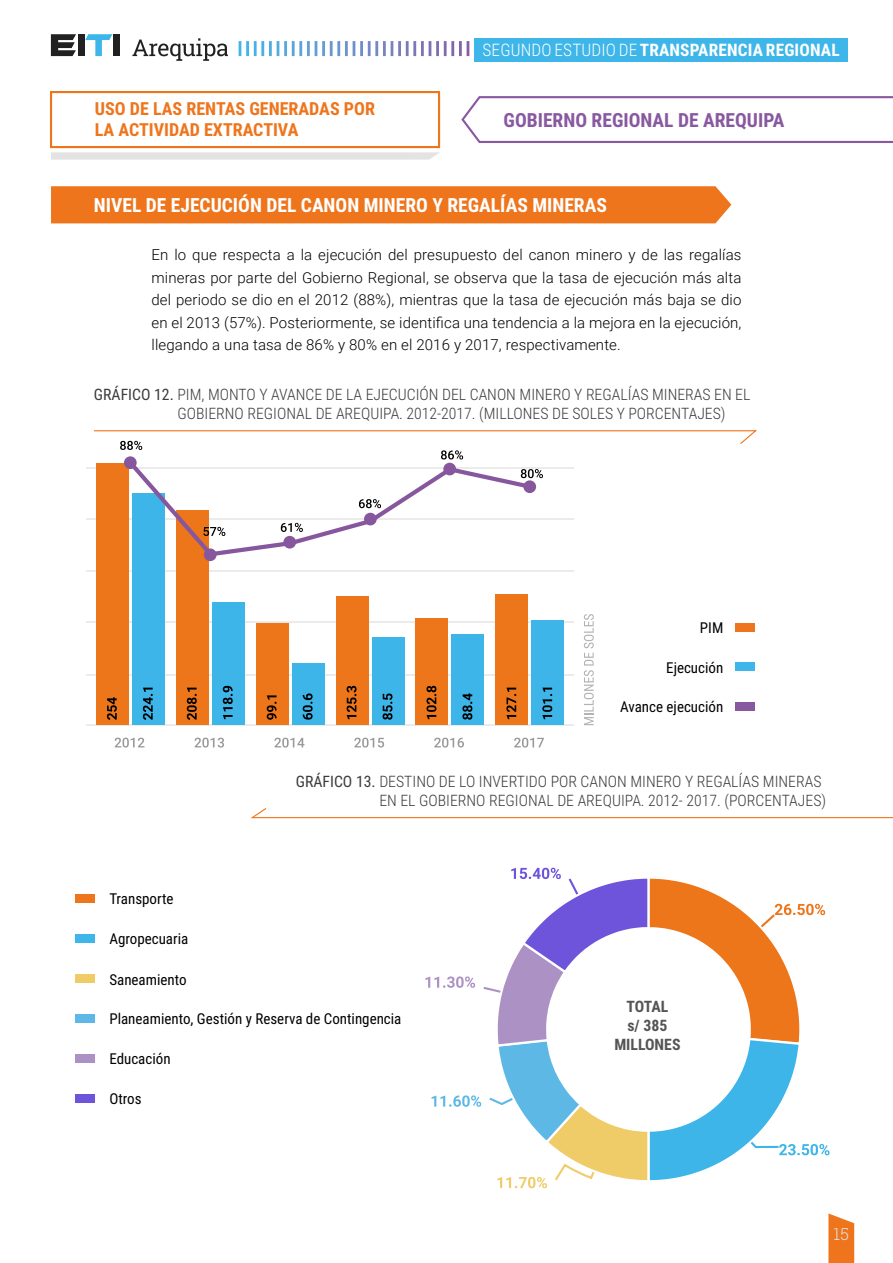
<style>
.page{position:relative;width:893px;height:1263px;background:#fff}
.page>*{position:absolute;margin:0;border:0;box-sizing:border-box;transform-origin:0 0}
.t1{font:700 19.5px "Roboto Condensed";color:#fff}
.t2{font:700 19.5px "Roboto Condensed";color:#8858a0}
.t3{font:700 18px/21.6px "Roboto Condensed";color:#ee751c}
.t4{font:700 17.25px "Roboto Condensed";letter-spacing:.01em;color:#fff}
.t5{font:300 16.5px "Roboto Slab";color:#e3e3e3}
.t6{font:300 15.75px/18.9px "Roboto Condensed";color:#3c3c3b}
.t7{font:700 15.75px/18.9px "Roboto Condensed";color:#555454;text-align:center}
.t8{font:300 15px/22.5px "Roboto";letter-spacing:.01em;color:#000;text-align:justify}
.t9{font:15px "Roboto Condensed";color:#000}
.s1{font-weight:300}
.s2{font-weight:400}
</style>
<div class="page">
<svg style="left:828px;top:1213px;width:26px;height:50px"></svg>
<svg style="left:467px;top:41px;width:2px;height:15px"></svg>
<hr style="left:459px;top:41px;width:3px;height:15px;background:#8563a8">
<hr style="left:451px;top:41px;width:3px;height:15px;background:#8266aa">
<hr style="left:444px;top:41px;width:3px;height:15px;background:#826aad">
<hr style="left:436px;top:41px;width:3px;height:15px;background:#816daf">
<svg style="left:429px;top:41px;width:2px;height:15px"></svg>
<hr style="left:421px;top:41px;width:3px;height:15px;background:#7e74b4">
<hr style="left:413px;top:41px;width:3px;height:15px;background:#7d77b6">
<hr style="left:406px;top:41px;width:3px;height:15px;background:#7a7ab9">
<hr style="left:398px;top:41px;width:3px;height:15px;background:#797dbb">
<svg style="left:391px;top:41px;width:2px;height:15px"></svg>
<hr style="left:383px;top:41px;width:3px;height:15px;background:#7485c1">
<hr style="left:375px;top:41px;width:3px;height:15px;background:#7388c4">
<hr style="left:368px;top:41px;width:3px;height:15px;background:#728bc6">
<hr style="left:360px;top:41px;width:3px;height:15px;background:#6e8ec8">
<svg style="left:353px;top:41px;width:2px;height:15px"></svg>
<hr style="left:345px;top:41px;width:3px;height:15px;background:#6c94cd">
<hr style="left:337px;top:41px;width:3px;height:15px;background:#6896cf">
<hr style="left:330px;top:41px;width:3px;height:15px;background:#6699d1">
<hr style="left:322px;top:41px;width:3px;height:15px;background:#659cd3">
<svg style="left:315px;top:41px;width:2px;height:15px"></svg>
<hr style="left:307px;top:41px;width:3px;height:15px;background:#5fa0d7">
<hr style="left:299px;top:41px;width:3px;height:15px;background:#5da3da">
<hr style="left:292px;top:41px;width:3px;height:15px;background:#58a5db">
<hr style="left:284px;top:41px;width:3px;height:15px;background:#55a9de">
<svg style="left:277px;top:41px;width:2px;height:15px"></svg>
<hr style="left:269px;top:41px;width:3px;height:15px;background:#4dade2">
<hr style="left:261px;top:41px;width:3px;height:15px;background:#4aafe4">
<hr style="left:254px;top:41px;width:3px;height:15px;background:#48b2e6">
<hr style="left:246px;top:41px;width:3px;height:15px;background:#41b4e8">
<svg style="left:239px;top:41px;width:2px;height:15px"></svg>
<div style="left:474px;top:38px;width:373px;height:23px;background:#3eb6e9"></div>
<svg style="left:132px;top:38px;width:96px;height:23px"></svg>
<svg style="left:85px;top:34px;width:27px;height:22px"></svg>
<svg style="left:51px;top:34px;width:25px;height:22px"></svg>
<div style="left:78px;top:34px;width:6px;height:22px;background:#212121"></div>
<div style="left:114px;top:34px;width:6px;height:22px;background:#212121"></div>
<svg style="left:425px;top:868px;width:404px;height:320px"></svg>
<hr style="left:86px;top:725px;width:488px;height:1px;background:#ebebeb">
<hr style="left:86px;top:674px;width:488px;height:1px;background:#ebebeb">
<hr style="left:86px;top:621px;width:488px;height:2px;background:#ebebeb">
<hr style="left:86px;top:571px;width:488px;height:1px;background:#ebebeb">
<hr style="left:86px;top:518px;width:488px;height:2px;background:#ebebeb">
<hr style="left:86px;top:467px;width:488px;height:2px;background:#ebebeb">
<svg style="left:115px;top:738px;width:29px;height:9px"></svg>
<svg style="left:195px;top:738px;width:29px;height:9px"></svg>
<svg style="left:274px;top:738px;width:30px;height:9px"></svg>
<svg style="left:354px;top:738px;width:30px;height:9px"></svg>
<svg style="left:434px;top:738px;width:30px;height:9px"></svg>
<svg style="left:514px;top:738px;width:30px;height:9px"></svg>
<div style="left:96px;top:463px;width:33px;height:262px;background:#ed751a"></div>
<div style="left:176px;top:510px;width:33px;height:215px;background:#ed751a"></div>
<div style="left:256px;top:623px;width:33px;height:102px;background:#ed751a"></div>
<div style="left:336px;top:596px;width:32px;height:129px;background:#ed751a"></div>
<div style="left:416px;top:618px;width:32px;height:107px;background:#ed751a"></div>
<div style="left:495px;top:594px;width:33px;height:131px;background:#ed751a"></div>
<div style="left:132px;top:493px;width:33px;height:232px;background:#3db5e8"></div>
<div style="left:212px;top:602px;width:33px;height:123px;background:#3db5e8"></div>
<div style="left:292px;top:663px;width:32px;height:62px;background:#3db5e8"></div>
<div style="left:372px;top:637px;width:32px;height:88px;background:#3db5e8"></div>
<div style="left:451px;top:634px;width:33px;height:91px;background:#3db5e8"></div>
<div style="left:531px;top:620px;width:33px;height:105px;background:#3db5e8"></div>
<svg style="left:107px;top:697px;width:10px;height:23px"></svg>
<svg style="left:187px;top:688px;width:10px;height:32px"></svg>
<svg style="left:267px;top:695px;width:10px;height:25px"></svg>
<svg style="left:347px;top:686px;width:10px;height:33px"></svg>
<svg style="left:426px;top:686px;width:10px;height:33px"></svg>
<svg style="left:506px;top:688px;width:10px;height:31px"></svg>
<svg style="left:143px;top:688px;width:10px;height:32px"></svg>
<svg style="left:223px;top:686px;width:10px;height:33px"></svg>
<svg style="left:303px;top:693px;width:10px;height:27px"></svg>
<svg style="left:383px;top:693px;width:9px;height:27px"></svg>
<svg style="left:462px;top:693px;width:10px;height:27px"></svg>
<svg style="left:542px;top:688px;width:10px;height:31px"></svg>
<svg style="left:204px;top:548px;width:13px;height:13px"></svg>
<svg style="left:584px;top:614px;width:10px;height:111px"></svg>
<div style="left:50px;top:91px;width:390px;height:57px;border:2px solid #ee751c"></div>
<svg style="left:51px;top:152px;width:389px;height:8px;background:#e5e5e5"></svg>
<svg style="left:250px;top:808px;width:643px;height:11px"></svg>
<svg style="left:94px;top:430px;width:663px;height:129px"></svg>
<div style="left:51px;top:186px;width:680px;height:37px;background:#ee751c"></div>
<svg style="left:461px;top:96px;width:432px;height:47px"></svg>
<div style="left:735px;top:623px;width:19px;height:8px;background:#ee751c"></div>
<div style="left:76px;top:894px;width:19px;height:9px;background:#ee751c"></div>
<div style="left:76px;top:975px;width:19px;height:8px;background:#f0cc69"></div>
<div style="left:76px;top:1054px;width:19px;height:9px;background:#ab91c4"></div>
<div style="left:735px;top:663px;width:19px;height:8px;background:#3eb6e9"></div>
<div style="left:76px;top:934px;width:19px;height:9px;background:#3eb6e9"></div>
<div style="left:76px;top:1014px;width:19px;height:9px;background:#5eb8e6"></div>
<div style="left:76px;top:1094px;width:19px;height:9px;background:#6e54db"></div>
<div style="left:735px;top:702px;width:19px;height:9px;background:#8858a0"></div>
<p class="t3" style="left:95px;top:97px;width:282px">USO DE LAS RENTAS GENERADAS POR<br>LA ACTIVIDAD EXTRACTIVA</p>
<p class="t4" style="left:482px;top:38px;width:359px"><span class="s1">SEGUNDO ESTUDIO DE</span> TRANSPARENCIA REGIONAL</p>
<h1 class="t2" style="left:504px;top:106px;width:282px">GOBIERNO REGIONAL DE AREQUIPA</h1>
<h1 class="t1" style="left:94px;top:191px;width:514px">NIVEL DE EJECUCIÓN DEL CANON MINERO Y REGALÍAS MINERAS</h1>
<p class="t8" style="left:151px;top:243px;width:591px">En lo que respecta a la ejecución del presupuesto del canon minero y de las regalías mineras por parte del Gobierno Regional, se observa que la tasa de ejecución más alta del periodo se dio en el 2012 (88%), mientras que la tasa de ejecución más baja se dio en el 2013 (57%). Posteriormente, se identifica una tendencia a la mejora en la ejecución, llegando a una tasa de 86% y 80% en el 2016 y 2017, respectivamente.</p>
<p class="t6" style="left:177px;top:385px;width:574px;text-indent:-83px"><span class="s2">GRÁFICO 12.</span> PIM, MONTO Y AVANCE DE LA EJECUCIÓN DEL CANON MINERO Y REGALÍAS MINERAS EN EL<br>GOBIERNO REGIONAL DE AREQUIPA. 2012-2017. (MILLONES DE SOLES Y PORCENTAJES)</p>
<p class="t9" style="left:700px;top:617px;width:25px">PIM</p>
<p class="t9" style="left:666px;top:657px;width:59px">Ejecución</p>
<p class="t9" style="left:620px;top:696px;width:105px">Avance ejecución</p>
<p class="t9" style="left:109px;top:888px;width:66px">Transporte</p>
<p class="t9" style="left:109px;top:928px;width:80px">Agropecuaria</p>
<p class="t9" style="left:109px;top:969px;width:79px">Saneamiento</p>
<p class="t6" style="left:296px;top:771px;width:532px;text-align:right"><span class="s2">GRÁFICO 13.</span> DESTINO DE LO INVERTIDO POR CANON MINERO Y REGALÍAS MINERAS<br>EN EL GOBIERNO REGIONAL DE AREQUIPA. 2012- 2017. (PORCENTAJES)</p>
<p class="t9" style="left:109px;top:1008px;width:294px">Planeamiento, Gestión y Reserva de Contingencia</p>
<p class="t9" style="left:109px;top:1048px;width:63px">Educación</p>
<p class="t9" style="left:109px;top:1088px;width:34px">Otros</p>
<p class="t7" style="left:614px;top:997px;width:68px">TOTAL<br>s/ 385<br>MILLONES</p>
<p class="t5" style="left:834px;top:1222px;width:17px">15</p>
</div>
